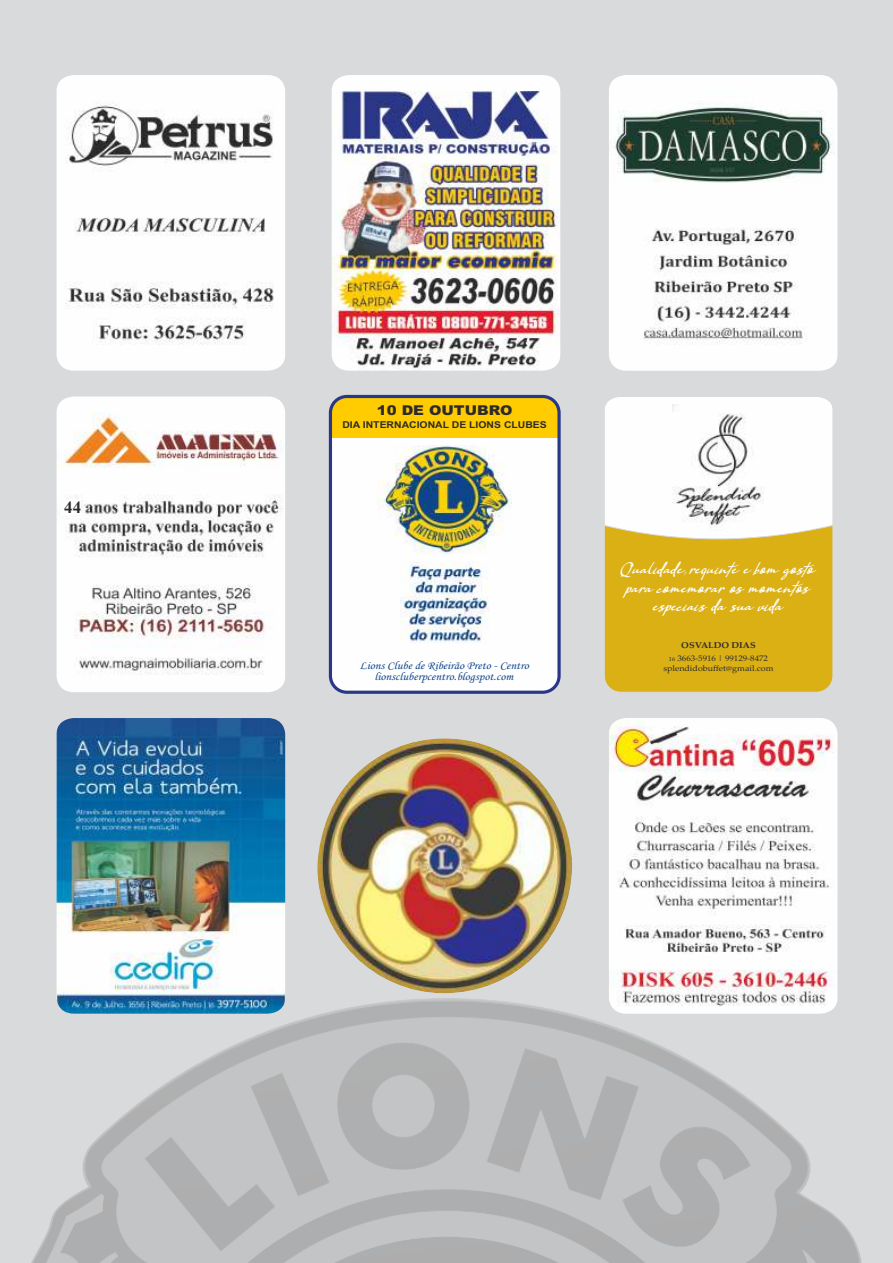
<style>
.page{position:relative;width:893px;height:1263px;background:#d9dadb}
.page>*{position:absolute;margin:0;border:0;box-sizing:border-box;transform-origin:0 0}
.t1{font:700 17.25px "Times New Roman";color:#2d2b2d}
.t2{font:900 13.5px "Arial";color:#2d2b2d;scale:1.1 1}
.t3{font:11.4px/11.2px "Monotype Corsiva";color:#0d468b;text-align:center;scale:1.1 1}
.t4{font:700 11.1px/18.8px "Vanilla Personal";color:#fefefe;text-align:center;scale:1.1 1}
.t5{font:700 9.45px "Arial";color:#2d2b2d;scale:1.1 1}
.t6{font:700 8.4px "Palatino Linotype";color:#2d2b2d;scale:1.1 1}
.t7{font:8.1px/9.4px "Palatino Linotype";color:#2d2b2d;text-align:center;scale:1.1 1}
.s1{font-size:5.7px}
</style>
<div class="page">
<img style="left:31px;top:997px;width:831px;height:266px">
<img style="left:332px;top:75px;width:228px;height:296px">
<div style="left:330px;top:396px;width:229px;height:296px;background:#fefefe;border-radius:16px"></div>
<div style="left:330px;top:396px;width:229px;height:41px;background:#fecc00"></div>
<div style="left:329px;top:395px;width:232px;height:299px;border:3px solid #2a3686;border-radius:16px"></div>
<img style="left:378px;top:446px;width:134px;height:108px">
<img style="left:401px;top:561px;width:88px;height:83px">
<img style="left:57px;top:75px;width:228px;height:296px">
<img style="left:57px;top:718px;width:228px;height:296px">
<img style="left:57px;top:396px;width:228px;height:296px">
<div style="left:61px;top:499px;width:20px;height:15px;background:#fefefe"></div>
<img style="left:609px;top:718px;width:228px;height:296px">
<img style="left:609px;top:75px;width:228px;height:296px">
<div style="left:604px;top:396px;width:229px;height:296px;background:#dab015;border-radius:16px"></div>
<svg style="left:604px;top:396px;width:229px;height:148px;background:#f9f5e6"></svg>
<img style="left:673px;top:404px;width:92px;height:129px">
<img style="left:317px;top:738px;width:255px;height:255px">
<h1 class="t1" style="left:64px;top:502px;width:18px">44</h1>
<p class="t2" style="left:377px;top:405px;width:125px">10 DE OUTUBRO</p>
<p class="t5" style="left:342px;top:421px;width:187px">DIA INTERNACIONAL DE LIONS CLUBES</p>
<p class="t3" style="left:359px;top:661px;width:156px">Lions Clube de Ribeirão Preto - Centro lionscluberpcentro.blogspot.com</p>
<p class="t4" style="left:622px;top:560px;width:180px">Qualidade requinte e bom gosto para comemorar os momentos especiais da sua vida</p>
<p class="t6" style="left:681px;top:642px;width:69px">OSVALDO DIAS</p>
<p class="t7" style="left:663px;top:655px;width:102px"><span class="s1">16</span> 3663-5916 | 99129-8472 splendidobuffet@gmail.com</p>
</div>
